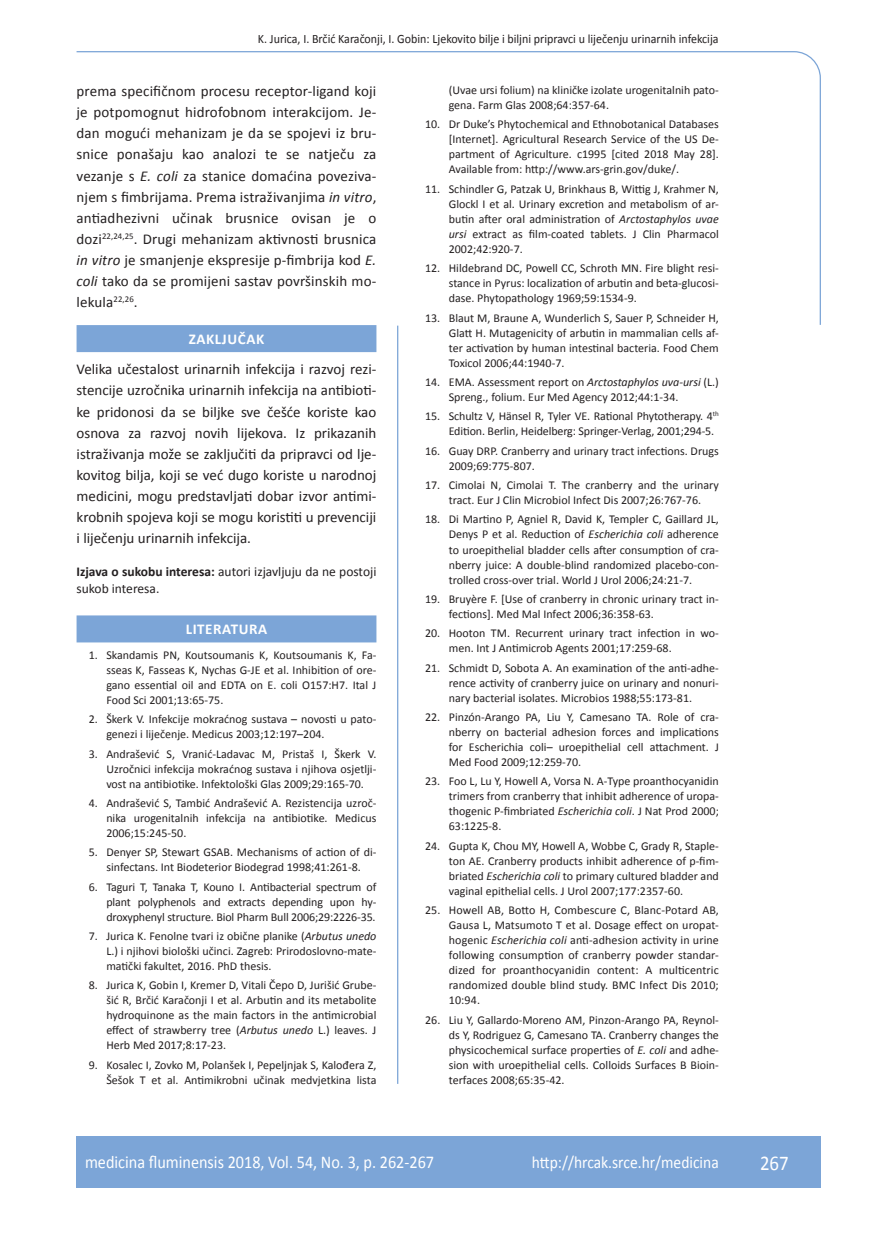
<style>
.page{position:relative;width:872px;height:1234px;background:#fff}
.page>*{position:absolute;margin:0;border:0;box-sizing:border-box;transform-origin:0 0}
.t1{font:21px "Calibri";color:#fff;scale:.9 1}
.t2{font:18px "Calibri";color:#fff;scale:.9 1}
.t3{font:17.25px "Calibri";color:#fff;scale:.9 1}
.t4{font:15px/21px "Calibri";color:#231f20;text-align:justify}
.t5{font:700 15px "Calibri";letter-spacing:.04em;color:#fff}
.t6{font:13.5px/16.5px "Calibri";color:#231f20}
.t7{font:12.75px "Calibri";color:#231f20;scale:.94 1}
.t8{font:12px/15px "Calibri";color:#231f20;text-align:justify}
.s1{font-style:italic}
.s2{font-weight:700}
</style>
<div class="page">
<svg style="left:76px;top:51px;width:745px;height:275px"></svg>
<hr style="left:397px;top:325px;width:1px;height:758px;background:#7ca5d7">
<div style="left:77px;top:1135px;width:744px;height:51px;background:#7ca5d7"></div>
<div style="left:77px;top:325px;width:299px;height:27px;background:#7ca5d7"></div>
<div style="left:77px;top:615px;width:299px;height:27px;background:#7ca5d7"></div>
<p class="t7" style="left:258px;top:29px;width:491px">K. Jurica, I. Brčić Karačonji, I. Gobin: Ljekovito bilje i biljni pripravci u liječenju urinarnih infekcija</p>
<p class="t4" style="left:77px;top:80px;width:301px">prema specifičnom procesu receptor-ligand koji je potpomognut hidrofobnom interakcijom. Je&shy;dan mogući mehanizam je da se spojevi iz bru&shy;snice ponašaju kao analozi te se natječu za vezanje s <span class="s1">E. coli</span> za stanice domaćina poveziva&shy;njem s fimbrijama. Prema istraživanjima <span class="s1">in vitro</span>, antiadhezivni učinak brusnice ovisan je o dozi<sup>22,24,25</sup>. Drugi mehanizam aktivnosti brusnica <span class="s1">in vitro</span> je smanjenje ekspresije p-fimbrija kod <span class="s1">E. coli</span> tako da se promijeni sastav površinskih mo&shy;lekula<sup>22,26</sup>.</p>
<p class="t5" style="left:189px;top:328px;width:77px">ZAKLJUČAK</p>
<p class="t4" style="left:77px;top:358px;width:301px">Velika učestalost urinarnih infekcija i razvoj rezi&shy;stencije uzročnika urinarnih infekcija na antibioti&shy;ke pridonosi da se biljke sve češće koriste kao osnova za razvoj novih lijekova. Iz prikazanih istraživanja može se zaključiti da pripravci od lje&shy;kovitog bilja, koji se već dugo koriste u narodnoj medicini, mogu predstavljati dobar izvor antimi&shy;krobnih spojeva koji se mogu koristiti u prevenciji i liječenju urinarnih infekcija.</p>
<p class="t6" style="left:77px;top:563px;width:301px"><span class="s2">Izjava o sukobu interesa:</span> autori izjavljuju da ne postoji sukob interesa.</p>
<p class="t5" style="left:186px;top:618px;width:83px">LITERATURA</p>
<p class="t8" style="left:106px;top:646px;width:271px;text-indent:-18px">1. Skandamis PN, Koutsoumanis K, Koutsoumanis K, Fa&shy;sseas K, Fasseas K, Nychas G-JE et al. Inhibition of ore&shy;gano essential oil and EDTA on E. coli O157:H7. Ital J Food Sci 2001;13:65-75.</p>
<p class="t8" style="left:106px;top:711px;width:271px;text-indent:-18px">2. Škerk V. Infekcije mokraćnog sustava – novosti u pato&shy;genezi i liječenje. Medicus 2003;12:197–204.</p>
<p class="t8" style="left:106px;top:745px;width:272px;text-indent:-18px">3. Andrašević S, Vranić-Ladavac M, Pristaš I, Škerk V.<br>Uzročnici infekcija mokraćnog sustava i njihova osjetlji&shy;vost na antibiotike. Infektološki Glas 2009;29:165-70.</p>
<p class="t8" style="left:106px;top:794px;width:271px;text-indent:-18px">4. Andrašević S, Tambić Andrašević A. Rezistencija uzroč&shy;nika urogenitalnih infekcija na antibiotike. Medicus 2006;15:245-50.</p>
<p class="t8" style="left:89px;top:844px;width:289px;text-align:center">5. Denyer SP, Stewart GSAB. Mechanisms of action of di&shy;sinfectans. Int Biodeterior Biodegrad 1998;41:261-8.</p>
<p class="t8" style="left:106px;top:878px;width:271px;text-indent:-18px">6. Taguri T, Tanaka T, Kouno I. Antibacterial spectrum of plant polyphenols and extracts depending upon hy&shy;droxyphenyl structure. Biol Pharm Bull 2006;29:2226-35.</p>
<p class="t8" style="left:106px;top:927px;width:271px;text-indent:-18px">7. Jurica K. Fenolne tvari iz obične planike (<span class="s1">Arbutus unedo </span>L.) i njihovi biološki učinci. Zagreb: Prirodoslovno-mate&shy;matički fakultet, 2016. PhD thesis.</p>
<p class="t8" style="left:106px;top:977px;width:271px;text-indent:-18px">8. Jurica K, Gobin I, Kremer D, Vitali Čepo D, Jurišić Grube&shy;šić R, Brčić Karačonji I et al. Arbutin and its metabolite hydroquinone as the main factors in the antimicrobial effect of strawberry tree (<span class="s1">Arbutus unedo</span> L.) leaves. J Herb Med 2017;8:17-23.</p>
<p class="t8" style="left:89px;top:1056px;width:289px;text-align:right">9. Kosalec I, Zovko M, Polanšek I, Pepeljnjak S, Kalođera Z,<br>Šešok T et al. Antimikrobni učinak medvjetkina lista</p>
<p class="t8" style="left:449px;top:82px;width:271px">(Uvae ursi folium) na kliničke izolate urogenitalnih pato&shy;gena. Farm Glas 2008;64:357-64.</p>
<p class="t8" style="left:449px;top:116px;width:271px;text-indent:-24px">10. Dr Duke’s Phytochemical and Ethnobotanical Databases [Internet]. Agricultural Research Service of the US De&shy;partment of Agriculture. c1995 [cited 2018 May 28].<br>Available from: http://www.ars-grin.gov/duke/.</p>
<p class="t8" style="left:449px;top:181px;width:271px;text-indent:-24px">11. Schindler G, Patzak U, Brinkhaus B, Wittig J, Krahmer N, Glockl I et al. Urinary excretion and metabolism of ar&shy;butin after oral administration of <span class="s1">Arctostaphylos uvae ursi</span> extract as film-coated tablets. J Clin Pharmacol 2002;42:920-7.</p>
<p class="t8" style="left:449px;top:260px;width:271px;text-indent:-24px">12. Hildebrand DC, Powell CC, Schroth MN. Fire blight resi&shy;stance in Pyrus: localization of arbutin and beta-glucosi&shy;dase. Phytopathology 1969;59:1534-9.</p>
<p class="t8" style="left:449px;top:310px;width:271px;text-indent:-24px">13. Blaut M, Braune A, Wunderlich S, Sauer P, Schneider H, Glatt H. Mutagenicity of arbutin in mammalian cells af&shy;ter activation by human intestinal bacteria. Food Chem Toxicol 2006;44:1940-7.</p>
<p class="t8" style="left:449px;top:374px;width:271px;text-indent:-24px">14. EMA. Assessment report on <span class="s1">Arctostaphylos uva-ursi</span> (L.)<br>Spreng., folium. Eur Med Agency 2012;44:1-34.</p>
<p class="t8" style="left:449px;top:408px;width:271px;text-indent:-24px">15. Schultz V, Hänsel R, Tyler VE. Rational Phytotherapy. 4<sup>th<br></sup>Edition. Berlin, Heidelberg: Springer-Verlag, 2001;294-5.</p>
<p class="t8" style="left:449px;top:443px;width:271px;text-indent:-24px">16. Guay DRP. Cranberry and urinary tract infections. Drugs<br>2009;69:775-807.</p>
<p class="t8" style="left:425px;top:477px;width:295px;text-align:center">17. Cimolai N, Cimolai T. The cranberry and the urinary tract. Eur J Clin Microbiol Infect Dis 2007;26:767-76.</p>
<p class="t8" style="left:449px;top:511px;width:272px;text-indent:-24px">18. Di Martino P, Agniel R, David K, Templer C, Gaillard JL, Denys P et al. Reduction of <span class="s1">Escherichia coli</span> adherence to uroepithelial bladder cells after consumption of cra&shy;nberry juice: A double-blind randomized placebo-con&shy;trolled cross-over trial. World J Urol 2006;24:21-7.</p>
<p class="t8" style="left:449px;top:591px;width:271px;text-indent:-24px">19. Bruyère F. [Use of cranberry in chronic urinary tract in&shy;fections]. Med Mal Infect 2006;36:358-63.</p>
<p class="t8" style="left:449px;top:625px;width:271px;text-indent:-24px">20. Hooton TM. Recurrent urinary tract infection in wo&shy;men. Int J Antimicrob Agents 2001;17:259-68.</p>
<p class="t8" style="left:449px;top:659px;width:271px;text-indent:-24px">21. Schmidt D, Sobota A. An examination of the anti-adhe&shy;rence activity of cranberry juice on urinary and nonuri&shy;nary bacterial isolates. Microbios 1988;55:173-81.</p>
<p class="t8" style="left:449px;top:709px;width:272px;text-indent:-24px">22. Pinzón-Arango PA, Liu Y, Camesano TA. Role of cra&shy;nberry on bacterial adhesion forces and implications for Escherichia coli– uroepithelial cell attachment. J Med Food 2009;12:259-70.</p>
<p class="t8" style="left:449px;top:773px;width:272px;text-indent:-24px">23. Foo L, Lu Y, Howell A, Vorsa N. A-Type proanthocyanidin trimers from cranberry that inhibit adherence of uropa&shy;thogenic P-fimbriated <span class="s1">Escherichia coli</span>. J Nat Prod 2000; 63:1225-8.</p>
<p class="t8" style="left:449px;top:837px;width:271px;text-indent:-24px">24. Gupta K, Chou MY, Howell A, Wobbe C, Grady R, Staple&shy;ton AE. Cranberry products inhibit adherence of p-fim&shy;briated <span class="s1">Escherichia coli</span> to primary cultured bladder and vaginal epithelial cells. J Urol 2007;177:2357-60.</p>
<p class="t8" style="left:449px;top:902px;width:272px;text-indent:-24px">25. Howell AB, Botto H, Combescure C, Blanc-Potard AB, Gausa L, Matsumoto T et al. Dosage effect on uropat&shy;hogenic <span class="s1">Escherichia coli</span> anti-adhesion activity in urine following consumption of cranberry powder standar&shy;dized for proanthocyanidin content: A multicentric randomized double blind study. BMC Infect Dis 2010; 10:94.</p>
<p class="t8" style="left:449px;top:1011px;width:271px;text-indent:-24px">26. Liu Y, Gallardo-Moreno AM, Pinzon-Arango PA, Reynol&shy;ds Y, Rodriguez G, Camesano TA. Cranberry changes the physicochemical surface properties of <span class="s1">E. coli</span> and adhe&shy;sion with uroepithelial cells. Colloids Surfaces B Bioin&shy;terfaces 2008;65:35-42.</p>
<h2 class="t2" style="left:85px;top:1149px;width:389px">medicina fluminensis 2018, Vol. 54, No. 3, p. 262-267</h2>
<h3 class="t3" style="left:532px;top:1150px;width:209px">http://hrcak.srce.hr/medicina</h3>
<h1 class="t1" style="left:760px;top:1147px;width:33px">267</h1>
</div>
